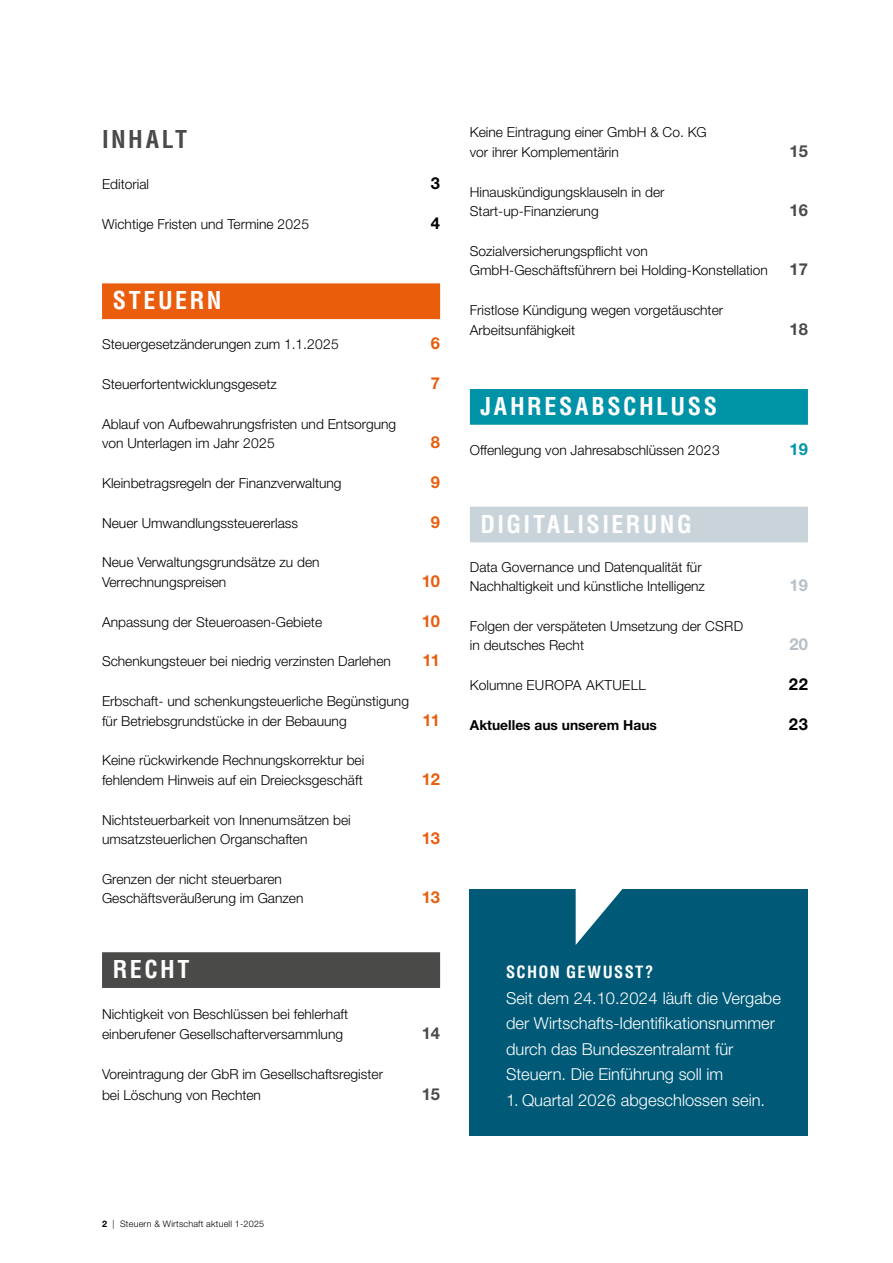
<style>
.page{position:relative;width:893px;height:1263px;background:#fff}
.page>*{position:absolute;margin:0;border:0;box-sizing:border-box;transform-origin:0 0}
.t1{font:700 condensed 24px "Helvetica LT Std";letter-spacing:.105em;color:#fff}
.t2{font:700 condensed 24px "Helvetica LT Std";letter-spacing:.1em;color:#4a4a49}
.t3{font:300 16.5px/25.5px "Helvetica Neue LT Pro";color:#fff}
.t4{font:700 16.5px "Helvetica Neue LT Pro";color:#e95d0c}
.t5{font:700 condensed 16.5px "Helvetica LT Std";letter-spacing:.08em;color:#fff}
.t6{font:700 16.5px "Helvetica Neue LT Pro";color:#4a4a49}
.t7{font:700 16.5px "Helvetica Neue LT Pro";color:#000}
.t8{font:700 16.5px "Helvetica Neue LT Pro";color:#b6c0c6}
.t9{font:700 16.5px "Helvetica Neue LT Pro";color:#0093a7}
.t10{font:300 13.8px/19.5px "Helvetica Neue LT Pro";color:#000}
.t11{font:700 13.8px "Helvetica Neue LT Pro";color:#000}
.t12{font:300 13.8px "Helvetica Neue LT Pro";letter-spacing:.025em;color:#000}
.t13{font:300 9px "Helvetica Neue LT Pro";letter-spacing:.02em;color:#000}
.s1{font-weight:700}
</style>
<div class="page">
<div style="left:470px;top:389px;width:338px;height:36px;background:#0093a7"></div>
<div style="left:470px;top:507px;width:338px;height:35px;background:#c8d3da"></div>
<div style="left:102px;top:283px;width:338px;height:36px;background:#e95d0c"></div>
<div style="left:102px;top:952px;width:338px;height:36px;background:#4a4a49"></div>
<div style="left:470px;top:889px;width:338px;height:246px;background:#005a77"></div>
<svg style="left:576px;top:889px;width:47px;height:56px"></svg>
<h1 class="t2" style="left:102px;top:124px;width:87px">INHALT</h1>
<p class="t10" style="left:102px;top:174px;width:49px">Editorial</p>
<p class="t7" style="left:431px;top:173px;width:11px">3</p>
<p class="t10" style="left:102px;top:214px;width:209px">Wichtige Fristen und Termine 2025</p>
<p class="t7" style="left:431px;top:213px;width:11px">4</p>
<h1 class="t1" style="left:113px;top:286px;width:110px">STEUERN</h1>
<p class="t10" style="left:102px;top:334px;width:238px">Steuergesetzänderungen zum 1.1.2025</p>
<p class="t4" style="left:431px;top:333px;width:11px">6</p>
<p class="t10" style="left:102px;top:374px;width:176px">Steuerfortentwicklungsgesetz</p>
<p class="t4" style="left:431px;top:373px;width:11px">7</p>
<p class="t10" style="left:102px;top:414px;width:296px">Ablauf von Aufbewahrungsfristen und Entsorgung von Unterlagen im Jahr 2025</p>
<p class="t4" style="left:431px;top:432px;width:11px">8</p>
<p class="t10" style="left:102px;top:473px;width:241px">Kleinbetragsregeln der Finanzverwaltung</p>
<p class="t4" style="left:431px;top:472px;width:11px">9</p>
<p class="t10" style="left:102px;top:513px;width:198px">Neuer Umwandlungssteuererlass</p>
<p class="t4" style="left:431px;top:511px;width:11px">9</p>
<p class="t10" style="left:102px;top:552px;width:219px">Neue Verwaltungsgrundsätze zu den<br>Verrechnungspreisen</p>
<p class="t4" style="left:422px;top:571px;width:20px">10</p>
<p class="t10" style="left:102px;top:612px;width:222px">Anpassung der Steueroasen-Gebiete</p>
<p class="t4" style="left:422px;top:610px;width:20px">10</p>
<p class="t10" style="left:102px;top:651px;width:290px">Schenkungsteuer bei niedrig verzinsten Darlehen</p>
<p class="t4" style="left:422px;top:650px;width:19px">11</p>
<p class="t10" style="left:102px;top:691px;width:308px">Erbschaft- und schenkungsteuerliche Begünstigung für Betriebsgrundstücke in der Bebauung</p>
<p class="t4" style="left:422px;top:709px;width:19px">11</p>
<p class="t10" style="left:102px;top:750px;width:264px">Keine rückwirkende Rechnungskorrektur bei fehlendem Hinweis auf ein Dreiecksgeschäft</p>
<p class="t10" style="left:102px;top:810px;width:250px">Nichtsteuerbarkeit von Innenumsätzen bei umsatzsteuerlichen Organschaften</p>
<p class="t10" style="left:102px;top:869px;width:203px">Grenzen der nicht steuerbaren<br>Geschäftsveräußerung im Ganzen</p>
<h1 class="t1" style="left:113px;top:954px;width:78px">RECHT</h1>
<p class="t10" style="left:102px;top:1003px;width:248px;line-height:20.2px">Nichtigkeit von Beschlüssen bei fehlerhaft einberufener Gesellschafterversammlung</p>
<p class="t10" style="left:102px;top:1064px;width:282px;line-height:20.2px">Voreintragung der GbR im Gesellschaftsregister bei Löschung von Rechten</p>
<p class="t4" style="left:422px;top:769px;width:20px">12</p>
<p class="t4" style="left:422px;top:828px;width:20px">13</p>
<p class="t4" style="left:422px;top:887px;width:20px">13</p>
<p class="t6" style="left:422px;top:1023px;width:20px">14</p>
<p class="t6" style="left:422px;top:1083px;width:20px">15</p>
<p class="t10" style="left:470px;top:122px;width:238px">Keine Eintragung einer GmbH &amp; Co. KG vor ihrer Komplementärin</p>
<p class="t10" style="left:470px;top:182px;width:196px">Hinauskündigungsklauseln in der<br>Start-up-Finanzierung</p>
<p class="t10" style="left:470px;top:241px;width:299px">Sozialversicherungspflicht von<br>GmbH-Geschäftsführern bei Holding-Konstellation</p>
<p class="t10" style="left:470px;top:300px;width:255px">Fristlose Kündigung wegen vorgetäuschter<br>Arbeitsunfähigkeit</p>
<p class="t6" style="left:790px;top:141px;width:20px">15</p>
<p class="t6" style="left:790px;top:200px;width:20px">16</p>
<p class="t6" style="left:790px;top:259px;width:20px">17</p>
<p class="t6" style="left:790px;top:319px;width:20px">18</p>
<h1 class="t1" style="left:480px;top:391px;width:238px">JAHRESABSCHLUSS</h1>
<p class="t10" style="left:470px;top:440px;width:251px">Offenlegung von Jahresabschlüssen 2023</p>
<p class="t9" style="left:790px;top:439px;width:20px">19</p>
<h1 class="t1" style="left:480px;top:509px;width:213px">DIGITALISIERUNG</h1>
<p class="t10" style="left:470px;top:557px;width:237px">Data Governance und Datenqualität für<br>Nachhaltigkeit und künstliche Intelligenz</p>
<p class="t10" style="left:470px;top:616px;width:275px">Folgen der verspäteten Umsetzung der CSRD in deutsches Recht</p>
<p class="t8" style="left:790px;top:575px;width:20px">19</p>
<p class="t8" style="left:790px;top:634px;width:20px">20</p>
<p class="t12" style="left:470px;top:677px;width:178px">Kolumne EUROPA AKTUELL</p>
<p class="t7" style="left:789px;top:674px;width:21px">22</p>
<p class="t11" style="left:470px;top:716px;width:189px">Aktuelles aus unserem Haus</p>
<p class="t7" style="left:789px;top:714px;width:21px">23</p>
<p class="t5" style="left:506px;top:962px;width:149px">SCHON GEWUSST?</p>
<p class="t3" style="left:506px;top:985px;width:276px">Seit dem 24.10.2024 läuft die Vergabe der Wirtschafts-Identifikationsnummer durch das Bundeszentralamt für Steuern. Die Einführung soll im</p>
<p class="t3" style="left:506px;top:1087px;width:261px">1. Quartal 2026 abgeschlossen sein.</p>
<p class="t13" style="left:102px;top:1218px;width:164px"><span class="s1">2</span> | Steuern &amp; Wirtschaft aktuell 1-2025</p>
</div>
